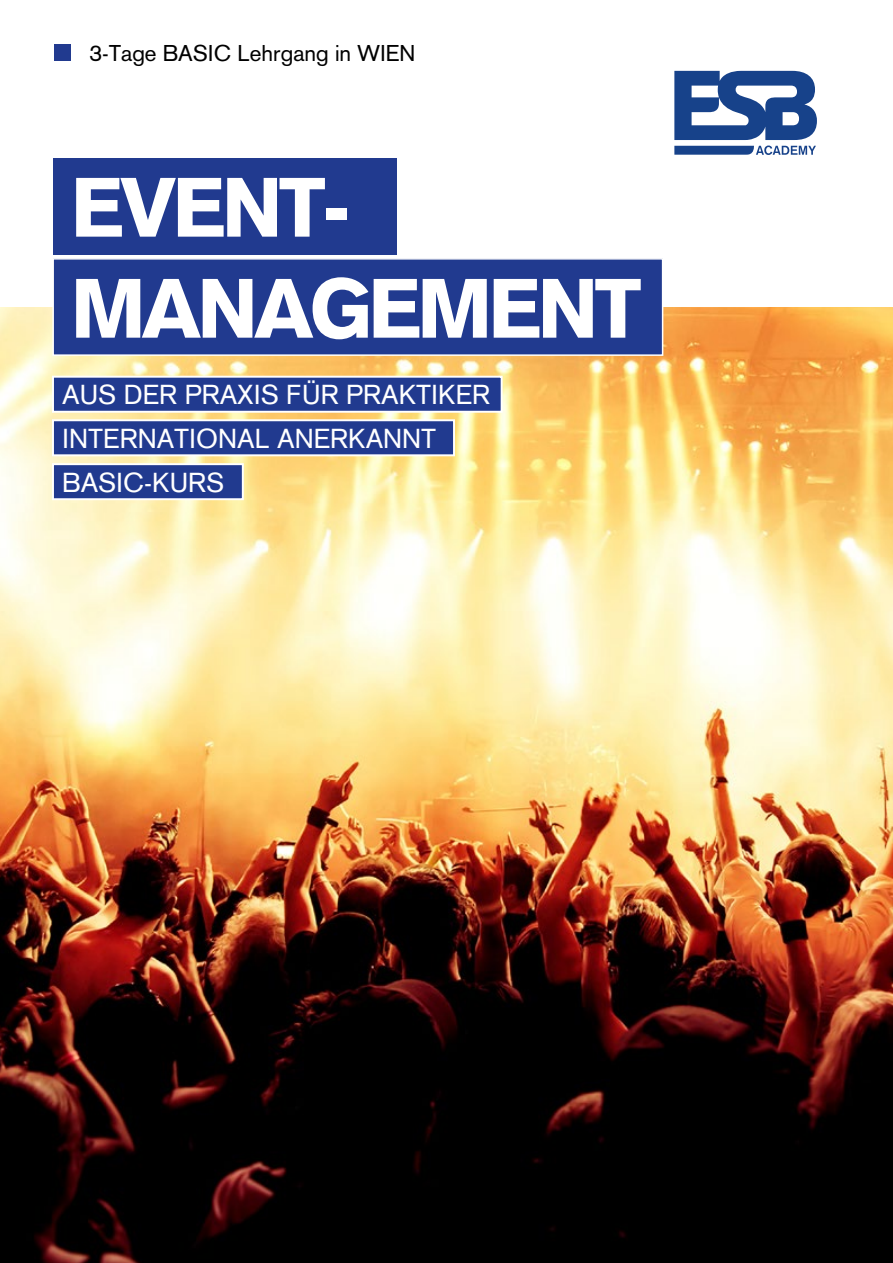
<style>
.page{position:relative;width:893px;height:1263px;background:#fff}
.page>*{position:absolute;margin:0;border:0;box-sizing:border-box;transform-origin:0 0}
.t1{font:900 82.5px "Akzidenz Grotesk";letter-spacing:-.05em;color:#fff}
.t2{font:27px "Akzidenz Grotesk";color:#fff}
.t3{font:22.5px "Akzidenz Grotesk";color:#000}
</style>
<div class="page">
<img style="left:0;top:308px;width:893px;height:955px">
<div style="left:53px;top:259px;width:610px;height:96px;background:#213a8f"></div>
<div style="left:52px;top:258px;width:611px;height:98px;border:2px solid #fff"></div>
<div style="left:54px;top:159px;width:343px;height:96px;background:#213a8f"></div>
<div style="left:53px;top:377px;width:449px;height:35px;background:#213a8f"></div>
<div style="left:52px;top:376px;width:451px;height:37px;border:2px solid #fff"></div>
<div style="left:53px;top:464px;width:190px;height:35px;background:#213a8f"></div>
<div style="left:52px;top:463px;width:192px;height:37px;border:2px solid #fff"></div>
<div style="left:53px;top:420px;width:401px;height:35px;background:#213a8f"></div>
<div style="left:52px;top:419px;width:403px;height:37px;border:2px solid #fff"></div>
<div style="left:54px;top:44px;width:17px;height:17px;background:#213a8f"></div>
<svg style="left:674px;top:71px;width:143px;height:69px"></svg>
<svg style="left:674px;top:146px;width:142px;height:9px"></svg>
<p class="t3" style="left:90px;top:40px;width:327px">3-Tage BASIC Lehrgang in WIEN</p>
<h1 class="t1" style="left:70px;top:158px;width:282px">EVENT-</h1>
<h1 class="t1" style="left:71px;top:259px;width:572px">MANAGEMENT</h1>
<p class="t2" style="left:62px;top:379px;width:429px">AUS DER PRAXIS FÜR PRAKTIKER</p>
<p class="t2" style="left:62px;top:422px;width:376px">INTERNATIONAL ANERKANNT</p>
<p class="t2" style="left:62px;top:466px;width:163px">BASIC-KURS</p>
</div>
